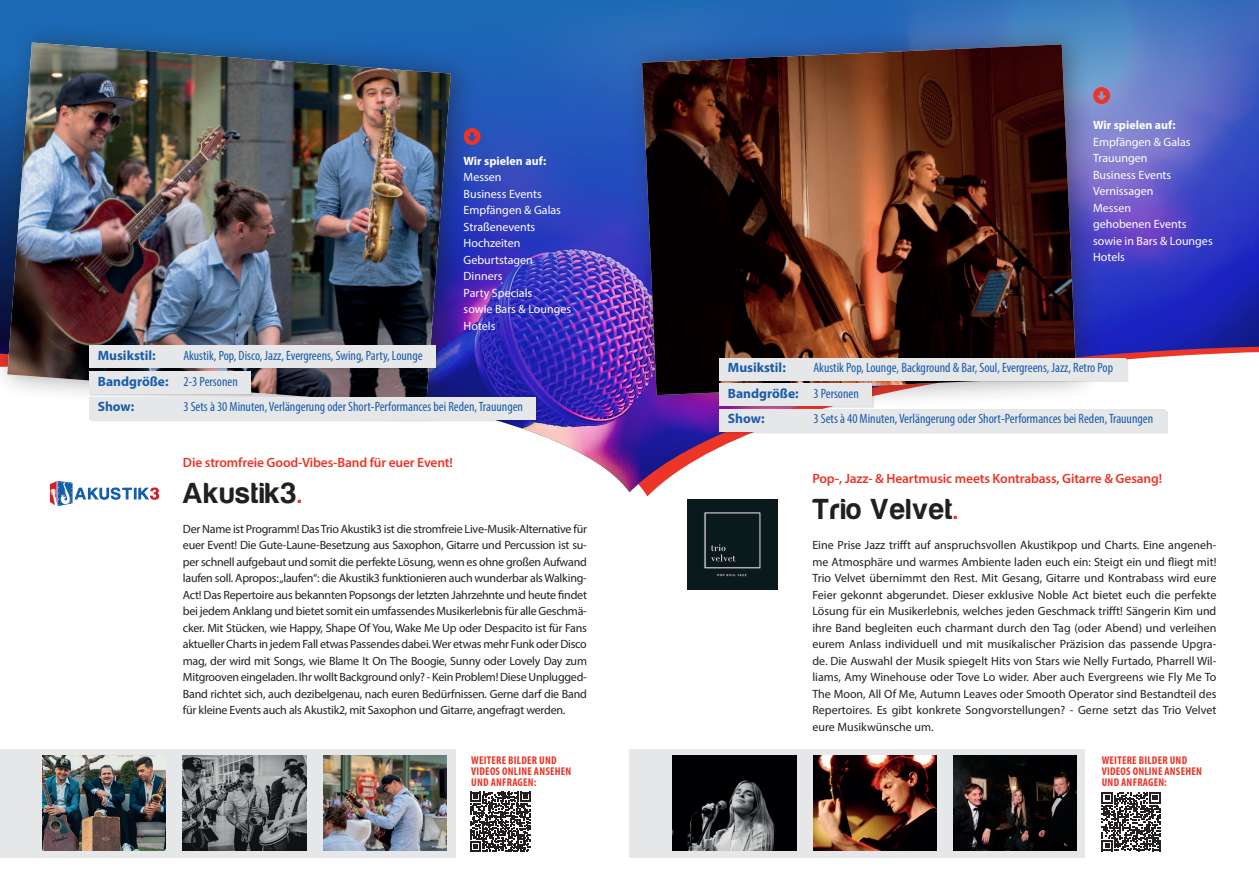
<style>
.page{position:relative;width:1259px;height:893px;background:#fff}
.page>*{position:absolute;margin:0;border:0;box-sizing:border-box;transform-origin:0 0}
.t1{font:30px "Harabara";letter-spacing:.04em;color:#231f20}
.t2{font:condensed 13.5px/25.5px "Myriad Pro";color:#1a5baa}
.t3{font:600 13.5px "Myriad Pro";letter-spacing:-.01em;color:#ec3527}
.t4{font:700 13.5px "Myriad Pro";color:#1a5baa}
.t5{font:12px/16.5px "Myriad Pro";letter-spacing:-.015em;color:#231f20;text-align:justify}
.t6{font:12px/16.5px "Myriad Pro";color:#fff}
.t7{font:700 12px "Myriad Pro";color:#fff}
.t8{font:700 condensed 11.25px/11.2px "Myriad Pro";letter-spacing:.02em;color:#ec3527}
.s1{font-weight:700;font-stretch:normal}
.s2{color:#ec3527}
</style>
<div class="page">
<div style="left:0;top:749px;width:455px;height:109px;background:#e6e7e9"></div>
<div style="left:629px;top:749px;width:456px;height:109px;background:#e6e7e9"></div>
<img style="left:0;top:0;width:1259px;height:492px">
<div style="left:0;top:20px;width:478px;height:408px;background:#231f20;opacity:.45"></div>
<img style="left:7px;top:43px;width:444px;height:362px">
<div style="left:623px;top:21px;width:480px;height:397px;background:#231f20;opacity:.45"></div>
<img style="left:642px;top:44px;width:434px;height:351px">
<img style="left:323px;top:755px;width:123px;height:95px">
<img style="left:673px;top:755px;width:123px;height:95px">
<img style="left:43px;top:755px;width:123px;height:95px">
<img style="left:813px;top:755px;width:123px;height:95px">
<img style="left:183px;top:755px;width:123px;height:95px">
<img style="left:953px;top:755px;width:124px;height:95px">
<div style="left:91px;top:348px;width:447px;height:73px;background:#231f20;opacity:.11"></div>
<div style="left:89px;top:346px;width:346px;height:22px;background:#e6e7e9"></div>
<div style="left:89px;top:371px;width:162px;height:22px;background:#e6e7e9"></div>
<div style="left:89px;top:397px;width:447px;height:22px;background:#e6e7e9"></div>
<div style="left:721px;top:360px;width:447px;height:73px;background:#231f20;opacity:.11"></div>
<div style="left:719px;top:358px;width:407px;height:22px;background:#e6e7e9"></div>
<div style="left:719px;top:384px;width:152px;height:22px;background:#e6e7e9"></div>
<div style="left:719px;top:409px;width:447px;height:22px;background:#e6e7e9"></div>
<img style="left:44px;top:461px;width:121px;height:46px">
<img style="left:687px;top:500px;width:90px;height:89px">
<svg style="left:470px;top:792px;width:60px;height:60px"></svg>
<svg style="left:463px;top:128px;width:17px;height:17px"></svg>
<svg style="left:1093px;top:87px;width:17px;height:17px"></svg>
<svg style="left:1101px;top:792px;width:59px;height:59px"></svg>
<p class="t7" style="left:463px;top:153px;width:84px">Wir spielen auf:</p>
<p class="t6" style="left:463px;top:169px;width:109px">Messen<br>Business Events<br>Empfängen &amp; Galas<br>Straßenevents<br>Hochzeiten<br>Geburtstagen<br>Dinners<br>Party Specials<br>sowie Bars &amp; Lounges<br>Hotels</p>
<p class="t4" style="left:98px;top:347px;width:59px">Musikstil:</p>
<p class="t2" style="left:98px;top:343px;width:326px;text-indent:85px">Akustik, Pop, Disco, Jazz, Evergreens, Swing, Party, Lounge<br><span class="s1">Bandgröße:</span> 2-3 Personen<br><span class="s1">Show:</span></p>
<p class="t2" style="left:183px;top:394px;width:341px">3 Sets à 30 Minuten, Verlängerung oder Short-Performances bei Reden, Trauungen</p>
<p class="t3" style="left:183px;top:453px;width:271px">Die stromfreie Good-Vibes-Band für euer Event!</p>
<h1 class="t1" style="left:183px;top:477px;width:120px">Akustik3<span class="s2">.</span></h1>
<p class="t5" style="left:183px;top:520px;width:406px">Der Name ist Programm! Das Trio Akustik3 ist die stromfreie Live-Musik-Alternative für euer Event! Die Gute-Laune-Besetzung aus Saxophon, Gitarre und Percussion ist su&shy;per schnell aufgebaut und somit die perfekte Lösung, wenn es ohne großen Aufwand laufen soll. Apropos: „laufen“: die Akustik3 funktionieren auch wunderbar als Walking-Act! Das Repertoire aus bekannten Popsongs der letzten Jahrzehnte und heute findet bei jedem Anklang und bietet somit ein umfassendes Musikerlebnis für alle Geschmä&shy;cker. Mit Stücken, wie Happy, Shape Of You, Wake Me Up oder Despacito ist für Fans aktueller Charts in jedem Fall etwas Passendes dabei. Wer etwas mehr Funk oder Disco mag, der wird mit Songs, wie Blame It On The Boogie, Sunny oder Lovely Day zum Mitgrooven eingeladen. Ihr wollt Background only? - Kein Problem! Diese Unplugged-Band richtet sich, auch dezibelgenau, nach euren Bedürfnissen. Gerne darf die Band für kleine Events auch als Akustik2, mit Saxophon und Gitarre, angefragt werden.</p>
<p class="t7" style="left:1093px;top:117px;width:84px">Wir spielen auf:</p>
<p class="t6" style="left:1093px;top:133px;width:121px">Empfängen &amp; Galas<br>Trauungen<br>Business Events<br>Vernissagen<br>Messen<br>gehobenen Events sowie in Bars &amp; Lounges<br>Hotels</p>
<p class="t4" style="left:728px;top:359px;width:59px">Musikstil:</p>
<p class="t2" style="left:728px;top:355px;width:387px;text-indent:85px">Akustik Pop, Lounge, Background &amp; Bar, Soul, Evergreens, Jazz, Retro Pop<br><span class="s1">Bandgröße:</span> 3 Personen<br><span class="s1">Show:</span></p>
<p class="t2" style="left:813px;top:406px;width:341px">3 Sets à 40 Minuten, Verlängerung oder Short-Performances bei Reden, Trauungen</p>
<p class="t3" style="left:812px;top:470px;width:351px">Pop-, Jazz- &amp; Heartmusic meets Kontrabass, Gitarre &amp; Gesang!</p>
<h1 class="t1" style="left:812px;top:493px;width:146px">Trio Velvet<span class="s2">.</span></h1>
<p class="t5" style="left:812px;top:537px;width:405px">Eine Prise Jazz trifft auf anspruchsvollen Akustikpop und Charts. Eine angeneh&shy;me Atmosphäre und warmes Ambiente laden euch ein: Steigt ein und fliegt mit!<br>Trio Velvet übernimmt den Rest. Mit Gesang, Gitarre und Kontrabass wird eure Feier gekonnt abgerundet. Dieser exklusive Noble Act bietet euch die perfekte Lösung für ein Musikerlebnis, welches jeden Geschmack trifft! Sängerin Kim und ihre Band begleiten euch charmant durch den Tag (oder Abend) und verleihen eurem Anlass individuell und mit musikalischer Präzision das passende Upgra&shy;de. Die Auswahl der Musik spiegelt Hits von Stars wie Nelly Furtado, Pharrell Wil&shy;liams, Amy Winehouse oder Tove Lo wider. Aber auch Evergreens wie Fly Me To The Moon, All Of Me, Autumn Leaves oder Smooth Operator sind Bestandteil des Repertoires. Es gibt konkrete Songvorstellungen? - Gerne setzt das Trio Velvet eure Musikwünsche um.</p>
<p class="t8" style="left:471px;top:754px;width:102px">WEITERE BILDER UND<br>VIDEOS ONLINE ANSEHEN<br>UND ANFRAGEN:</p>
<p class="t8" style="left:1101px;top:754px;width:102px">WEITERE BILDER UND<br>VIDEOS ONLINE ANSEHEN<br>UND ANFRAGEN:</p>
</div>
